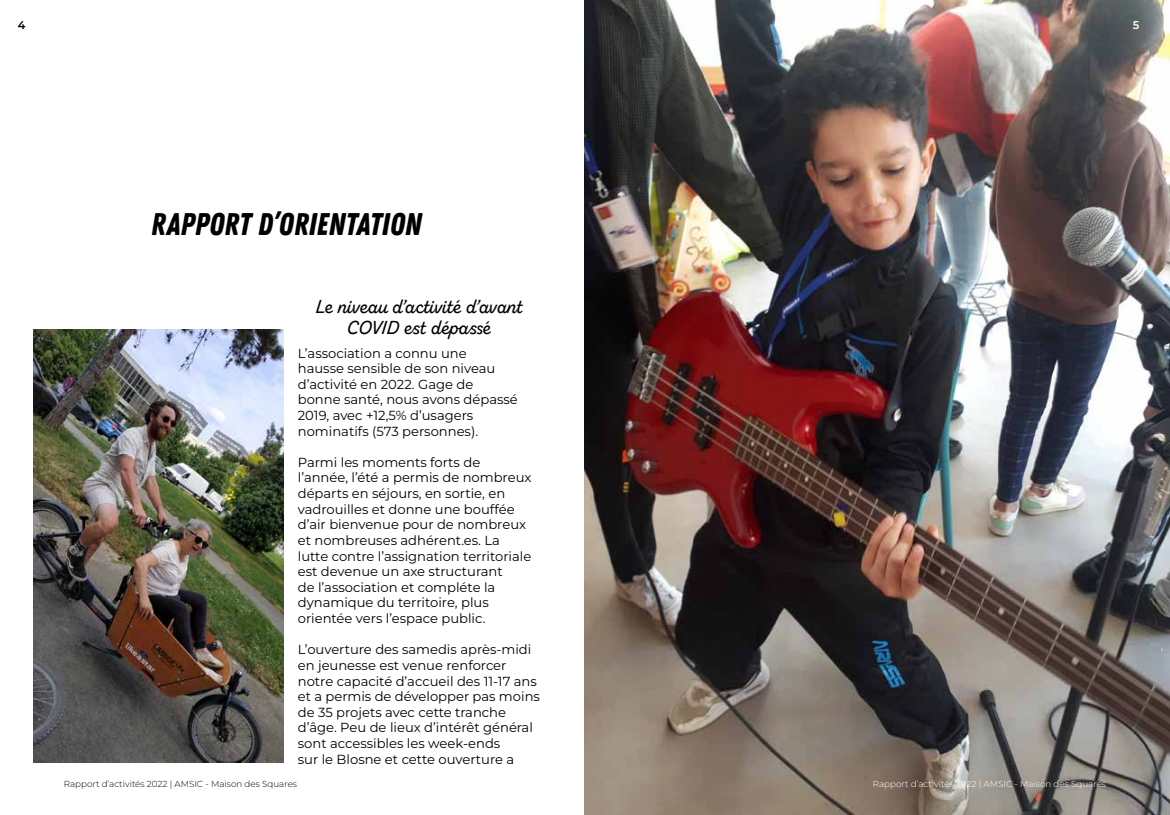
<style>
.page{position:relative;width:1170px;height:815px;background:#fff}
.page>*{position:absolute;margin:0;border:0;box-sizing:border-box;transform-origin:0 0}
.t1{font:31.25px "Zing Rust Demo Base";color:#000}
.t2{font:18.75px/21.2px "Zing Script Rust SB Demo Base";color:#000;text-align:center}
.t3{font:13.12px/15.6px "Montserrat";color:#000}
.t4{font:600 11.25px "Montserrat";color:#000}
.t5{font:600 11.25px "Montserrat";color:#fff}
.t6{font:300 8.75px "Montserrat";color:#000}
.t7{font:300 8.75px "Montserrat";color:#fff}
</style>
<div class="page">
<img style="left:585px;top:0;width:584px;height:815px">
<img style="left:34px;top:330px;width:249px;height:433px">
<p class="t4" style="left:18px;top:17px;width:9px">4</p>
<h1 class="t1" style="left:151px;top:206px;width:272px">RAPPORT D’ORIENTATION</h1>
<h2 class="t2" style="left:315px;top:296px;width:208px">Le niveau d’activité d’avant<br>COVID est dépassé</h2>
<p class="t3" style="left:298px;top:345px;width:221px">L’association a connu une<br>hausse sensible de son niveau d’activité en 2022. Gage de bonne santé, nous avons dépassé<br>2019, avec +12,5% d’usagers nominatifs (573 personnes).</p>
<p class="t3" style="left:298px;top:454px;width:235px">Parmi les moments forts de l’année, l’été a permis de nombreux départs en séjours, en sortie, en vadrouilles et donne une bouffée d’air bienvenue pour de nombreux et nombreuses adhérent.es. La lutte contre l’assignation territoriale est devenue un axe structurant<br>de l’association et compléte la dynamique du territoire, plus orientée vers l’espace public.</p>
<p class="t3" style="left:298px;top:641px;width:244px">L’ouverture des samedis après-midi en jeunesse est venue renforcer notre capacité d’accueil des 11-17 ans et a permis de développer pas moins de 35 projets avec cette tranche d’âge. Peu de lieux d’intérêt général sont accessibles les week-ends<br>sur le Blosne et cette ouverture a</p>
<p class="t6" style="left:64px;top:778px;width:235px">Rapport d’activités 2022 | AMSIC - Maison des Squares</p>
<p class="t5" style="left:1132px;top:17px;width:8px">5</p>
<p class="t7" style="left:872px;top:778px;width:235px">Rapport d’activités 2022 | AMSIC - Maison des Squares</p>
</div>
